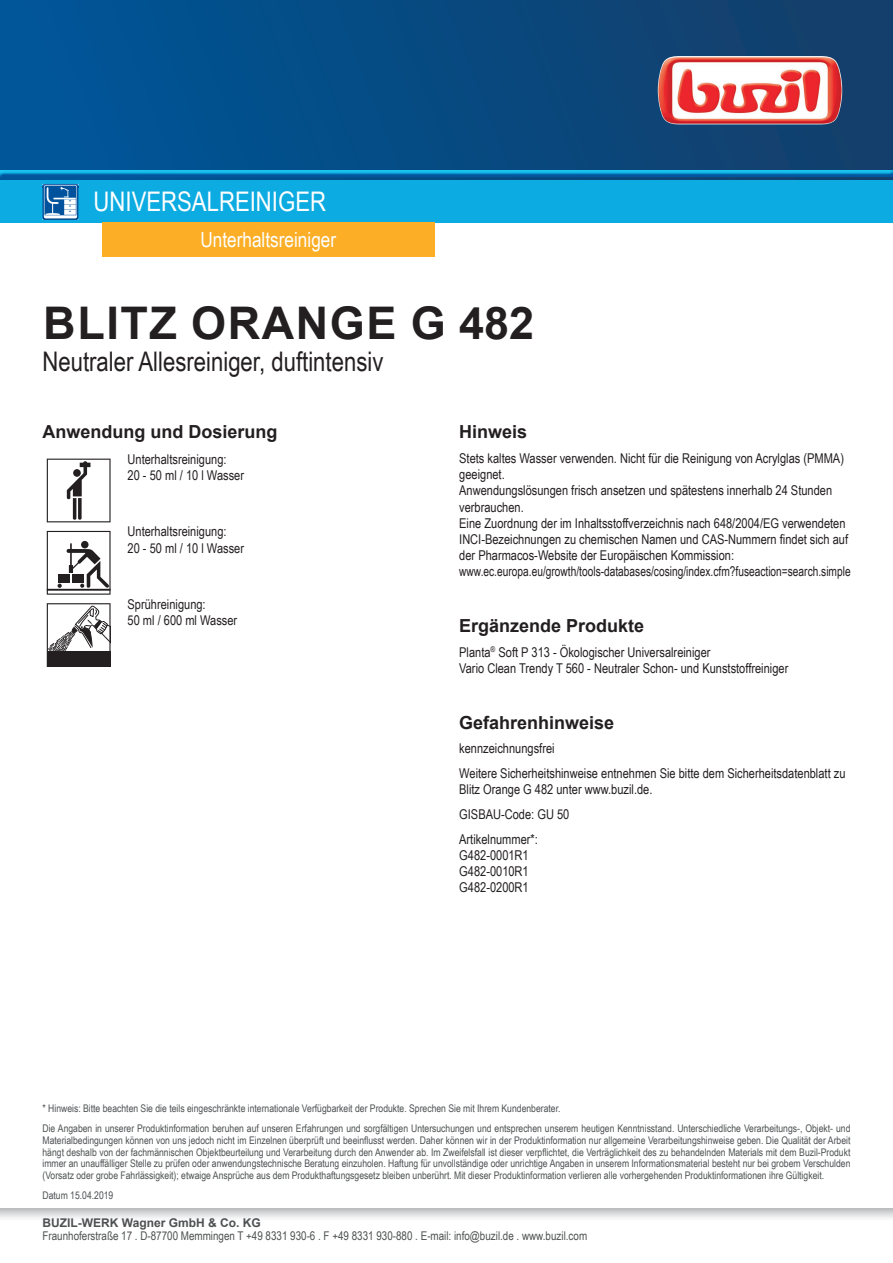
<style>
.page{position:relative;width:893px;height:1263px;background:#fff}
.page>*{position:absolute;margin:0;border:0;box-sizing:border-box;transform-origin:0 0}
.t1{font:700 45px "Arial";letter-spacing:.035em;color:#231f20}
.t2{font:27px "Arial Narrow";color:#231f20}
.t3{font:27px "Arial Narrow";color:#fff}
.t4{font:21px "Arial Narrow";color:#fff}
.t5{font:700 18px "Arial";color:#231f20}
.t6{font:13.5px/16.2px "Arial Narrow";color:#231f20}
.t7{font:12px "Arial Narrow";color:#4e5151}
.t8{font:700 12px "Arial";color:#4e5151}
.t9{font:10.5px/11.7px "Arial Narrow";color:#4d5152}
</style>
<div class="page">
<svg style="left:0;top:1209px;width:893px;height:9px;background:#d9dadc"></svg>
<svg style="left:47px;top:459px;width:64px;height:63px"></svg>
<svg style="left:47px;top:531px;width:64px;height:64px"></svg>
<svg style="left:47px;top:603px;width:64px;height:64px"></svg>
<div style="left:0;top:0;width:893px;height:180px;background:linear-gradient(to right,#00569a,#143e69)"></div>
<img style="left:658px;top:56px;width:184px;height:68px">
<hr style="left:0;top:0;width:1px;height:180px;background:#015599">
<div style="left:0;top:169px;width:893px;height:8px;background:#015599;opacity:.75"></div>
<div style="left:0;top:180px;width:893px;height:43px;background:#0cabe1"></div>
<img style="left:43px;top:184px;width:35px;height:36px">
<svg style="left:44px;top:185px;width:35px;height:33px"></svg>
<div style="left:102px;top:223px;width:333px;height:34px;background:#fbae26"></div>
<h2 class="t3" style="left:94px;top:182px;width:234px">UNIVERSALREINIGER</h2>
<h3 class="t4" style="left:200px;top:225px;width:137px">Unterhaltsreiniger</h3>
<h1 class="t1" style="left:43px;top:291px;width:492px">BLITZ ORANGE G 482</h1>
<h2 class="t2" style="left:43px;top:342px;width:342px">Neutraler Allesreiniger, duftintensiv</h2>
<h3 class="t5" style="left:43px;top:419px;width:237px">Anwendung und Dosierung</h3>
<p class="t6" style="left:128px;top:451px;width:118px">Unterhaltsreinigung:<br>20 - 50 ml / 10 l Wasser</p>
<p class="t6" style="left:128px;top:523px;width:118px">Unterhaltsreinigung:<br>20 - 50 ml / 10 l Wasser</p>
<p class="t6" style="left:128px;top:595px;width:111px">Sprühreinigung:<br>50 ml / 600 ml Wasser</p>
<h3 class="t5" style="left:459px;top:419px;width:70px">Hinweis</h3>
<p class="t6" style="left:459px;top:450px;width:393px">Stets kaltes Wasser verwenden. Nicht für die Reinigung von Acrylglas (PMMA) geeignet.<br>Anwendungslösungen frisch ansetzen und spätestens innerhalb 24 Stunden verbrauchen.<br>Eine Zuordnung der im Inhaltsstoffverzeichnis nach 648/2004/EG verwendeten INCI-Bezeichnungen zu chemischen Namen und CAS-Nummern findet sich auf der Pharmacos-Website der Europäischen Kommission: www.ec.europa.eu/growth/tools-databases/cosing/index.cfm?fuseaction=search.simple</p>
<h3 class="t5" style="left:459px;top:613px;width:187px">Ergänzende Produkte</h3>
<p class="t6" style="left:459px;top:643px;width:331px">Planta<sup>®</sup> Soft P 313 - Ökologischer Universalreiniger<br>Vario Clean Trendy T 560 - Neutraler Schon- und Kunststoffreiniger</p>
<h3 class="t5" style="left:459px;top:710px;width:157px">Gefahrenhinweise</h3>
<p class="t6" style="left:459px;top:736px;width:388px;line-height:24.8px">kennzeichnungsfrei<br>Weitere Sicherheitshinweise entnehmen Sie bitte dem Sicherheitsdatenblatt zu</p>
<p class="t6" style="left:459px;top:777px;width:195px;line-height:24.8px">Blitz Orange G 482 unter www.buzil.de.<br>GISBAU-Code: GU 50<br>Artikelnummer*:</p>
<p class="t6" style="left:459px;top:846px;width:71px;text-align:justify">G482-0001R1<br>G482-0010R1<br>G482-0200R1</p>
<p class="t9" style="left:43px;top:1098px;width:809px;line-height:20.2px">* Hinweis: Bitte beachten Sie die teils eingeschränkte internationale Verfügbarkeit der Produkte. Sprechen Sie mit Ihrem Kundenberater.<br>Die Angaben in unserer Produktinformation beruhen auf unseren Erfahrungen und sorgfältigen Untersuchungen und entsprechen unserem heutigen Kenntnisstand. Unterschiedliche Verarbeitungs-, Objekt- und</p>
<p class="t9" style="left:43px;top:1134px;width:809px;text-align:justify">Materialbedingungen können von uns jedoch nicht im Einzelnen überprüft und beeinflusst werden. Daher können wir in der Produktinformation nur allgemeine Verarbeitungshinweise geben. Die Qualität der Arbeit hängt deshalb von der fachmännischen Objektbeurteilung und Verarbeitung durch den Anwender ab. Im Zweifelsfall ist dieser verpflichtet, die Verträglichkeit des zu behandelnden Materials mit dem Buzil-Produkt immer an unauffälliger Stelle zu prüfen oder anwendungstechnische Beratung einzuholen. Haftung für unvollständige oder unrichtige Angaben in unserem Informationsmaterial besteht nur bei grobem Verschulden (Vorsatz oder grobe Fahrlässigkeit); etwaige Ansprüche aus dem Produkthaftungsgesetz bleiben unberührt. Mit dieser Produktinformation verlieren alle vorhergehenden Produktinformationen ihre Gültigkeit.</p>
<p class="t9" style="left:43px;top:1189px;width:72px">Datum 15.04.2019</p>
<p class="t8" style="left:43px;top:1214px;width:220px">BUZIL-WERK Wagner GmbH &amp; Co. KG</p>
<p class="t7" style="left:43px;top:1227px;width:546px">Fraunhoferstraße 17 . D-87700 Memmingen T +49 8331 930-6 . F +49 8331 930-880 . E-mail: info@buzil.de . www.buzil.com</p>
</div>
